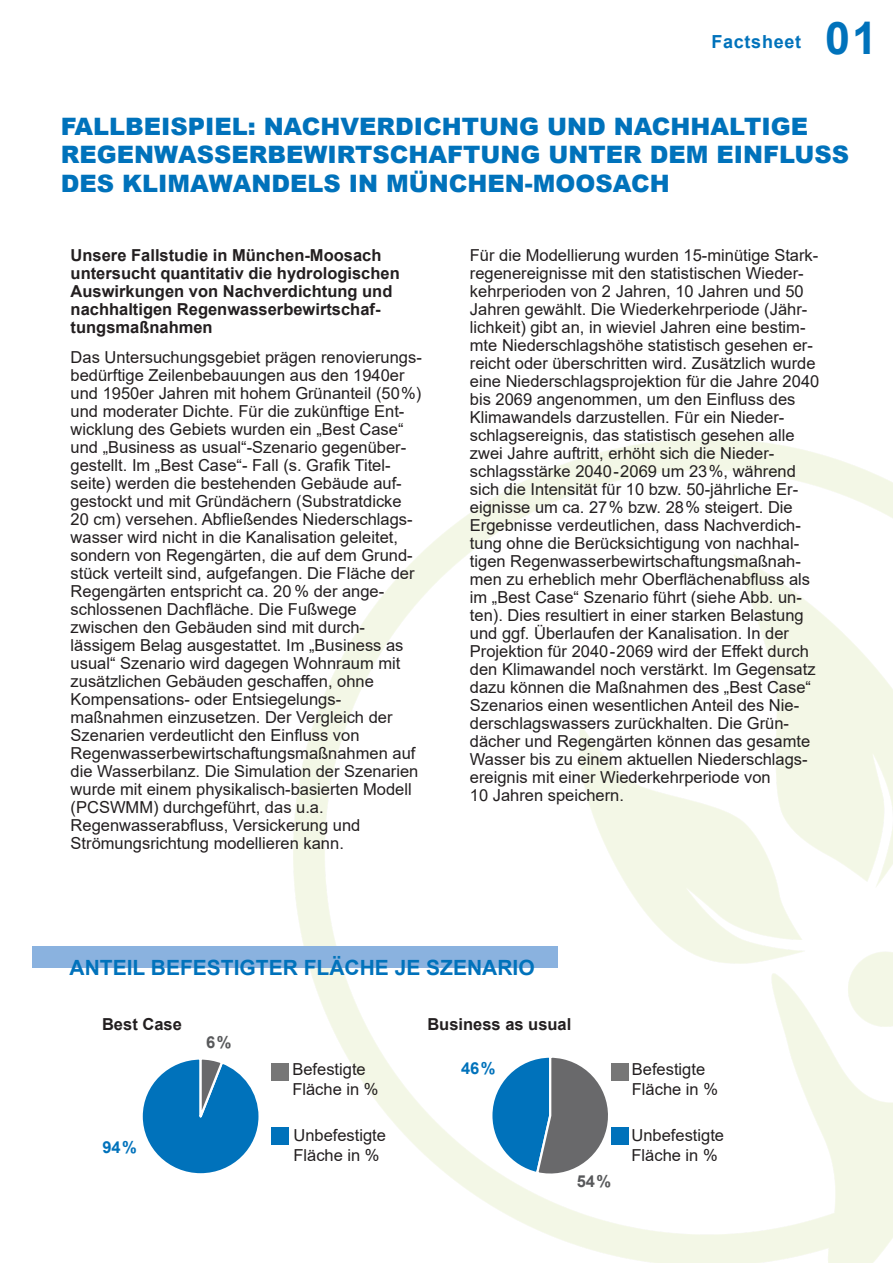
<style>
.page{position:relative;width:893px;height:1263px;background:#fff}
.page>*{position:absolute;margin:0;border:0;box-sizing:border-box;transform-origin:0 0}
.t1{font:700 45px "Arial";color:#0072bb}
.t2{font:900 24px/28.8px "Arial";color:#0072bb}
.t3{font:700 21px "Arial";color:#0072bb}
.t4{font:700 18px "Arial";letter-spacing:.04em;color:#0072bb}
.t5{font:16.5px/18px "Arial";color:#231f20}
.t6{font:700 16.5px/18px "Arial";color:#231f20}
.t7{font:700 16.5px "Arial";color:#0072bb}
.t8{font:700 16.5px "Arial";color:#58595b}
</style>
<div class="page">
<img style="left:293px;top:438px;width:600px;height:825px">
<div style="left:32px;top:947px;width:526px;height:21px;background:#8ab2df"></div>
<div style="left:272px;top:1063px;width:17px;height:17px;background:#777"></div>
<div style="left:612px;top:1063px;width:17px;height:17px;background:#777"></div>
<div style="left:272px;top:1128px;width:17px;height:17px;background:#0072bb"></div>
<div style="left:612px;top:1128px;width:17px;height:17px;background:#0072bb"></div>
<svg style="left:142px;top:1059px;width:117px;height:115px"></svg>
<svg style="left:489px;top:1054px;width:128px;height:126px"></svg>
<p class="t4" style="left:711px;top:35px;width:91px">Factsheet</p>
<h1 class="t1" style="left:825px;top:21px;width:53px">01</h1>
<h2 class="t2" style="left:61px;top:114px;width:790px">FALLBEISPIEL: NACHVERDICHTUNG UND NACHHALTIGE<br>REGENWASSERBEWIRTSCHAFTUNG UNTER DEM EINFLUSS<br>DES KLIMAWANDELS IN MÜNCHEN-MOOSACH</h2>
<p class="t6" style="left:71px;top:248px;width:331px">Unsere Fallstudie in München-Moosach untersucht quantitativ die hydrologischen Auswirkungen von Nachverdichtung und nachhaltigen Regenwasserbewirtschaf&shy;tungsmaßnahmen</p>
<p class="t5" style="left:71px;top:350px;width:353px">Das Untersuchungsgebiet prägen renovierungs&shy;bedürftige Zeilenbebauungen aus den 1940er und 1950er Jahren mit hohem Grünanteil (50%) und moderater Dichte. Für die zukünftige Ent&shy;wicklung des Gebiets wurden ein „Best Case“ und „Business as usual“-Szenario gegenüber&shy;gestellt. Im „Best Case“- Fall (s. Grafik Titel&shy;seite) werden die bestehenden Gebäude auf&shy;gestockt und mit Gründächern (Substratdicke 20 cm) versehen. Abfließendes Niederschlags&shy;wasser wird nicht in die Kanalisation geleitet, sondern von Regengärten, die auf dem Grund&shy;stück verteilt sind, aufgefangen. Die Fläche der Regengärten entspricht ca. 20 % der ange&shy;schlossenen Dachfläche. Die Fußwege zwischen den Gebäuden sind mit durch&shy;lässigem Belag ausgestattet. Im „Business as usual“ Szenario wird dagegen Wohnraum mit zusätzlichen Gebäuden geschaffen, ohne Kompensations- oder Entsiegelungs&shy;maßnahmen einzusetzen. Der Vergleich der Szenarien verdeutlicht den Einfluss von Regenwasserbewirtschaftungsmaßnahmen auf die Wasserbilanz. Die Simulation der Szenarien wurde mit einem physikalisch-basierten Modell (PCSWMM) durchgeführt, das u.a.<br>Regenwasserabfluss, Versickerung und Strömungsrichtung modellieren kann.</p>
<p class="t5" style="left:470px;top:248px;width:351px">Für die Modellierung wurden 15-minütige Stark&shy;regenereignisse mit den statistischen Wieder&shy;kehrperioden von 2 Jahren, 10 Jahren und 50<br>Jahren gewählt. Die Wiederkehrperiode (Jähr&shy;lichkeit) gibt an, in wieviel Jahren eine bestim&shy;mte Niederschlagshöhe statistisch gesehen er&shy;reicht oder überschritten wird. Zusätzlich wurde eine Niederschlagsprojektion für die Jahre 2040 bis 2069 angenommen, um den Einfluss des Klimawandels darzustellen. Für ein Nieder&shy;schlagsereignis, das statistisch gesehen alle zwei Jahre auftritt, erhöht sich die Nieder&shy;schlagsstärke 2040-2069 um 23%, während sich die Intensität für 10 bzw. 50-jährliche Er&shy;eignisse um ca. 27% bzw. 28% steigert. Die Ergebnisse verdeutlichen, dass Nachverdich&shy;tung ohne die Berücksichtigung von nachhal&shy;tigen Regenwasserbewirtschaftungsmaßnah&shy;men zu erheblich mehr Oberflächenabfluss als im „Best Case“ Szenario führt (siehe Abb. un&shy;ten). Dies resultiert in einer starken Belastung und ggf. Überlaufen der Kanalisation. In der Projektion für 2040-2069 wird der Effekt durch den Klimawandel noch verstärkt. Im Gegensatz dazu können die Maßnahmen des „Best Case“ Szenarios einen wesentlichen Anteil des Nie&shy;derschlagswassers zurückhalten. Die Grün&shy;dächer und Regengärten können das gesamte Wasser bis zu einem aktuellen Niederschlags&shy;ereignis mit einer Wiederkehrperiode von<br>10 Jahren speichern.</p>
<p class="t3" style="left:70px;top:959px;width:467px">ANTEIL BEFESTIGTER FLÄCHE JE SZENARIO</p>
<p class="t6" style="left:102px;top:1017px;width:81px">Best Case</p>
<p class="t8" style="left:206px;top:1036px;width:27px">6%</p>
<p class="t7" style="left:102px;top:1140px;width:36px">94%</p>
<p class="t5" style="left:292px;top:1061px;width:88px;line-height:19.8px">Befestigte<br>Fläche in %</p>
<p class="t6" style="left:427px;top:1017px;width:145px">Business as usual</p>
<p class="t7" style="left:461px;top:1062px;width:36px">46%</p>
<p class="t5" style="left:632px;top:1061px;width:88px;line-height:19.8px">Befestigte<br>Fläche in %</p>
<p class="t5" style="left:293px;top:1126px;width:94px;line-height:19.8px">Unbefestigte<br>Fläche in %</p>
<p class="t5" style="left:631px;top:1126px;width:94px;line-height:19.8px">Unbefestigte<br>Fläche in %</p>
<p class="t8" style="left:577px;top:1175px;width:36px">54%</p>
</div>
